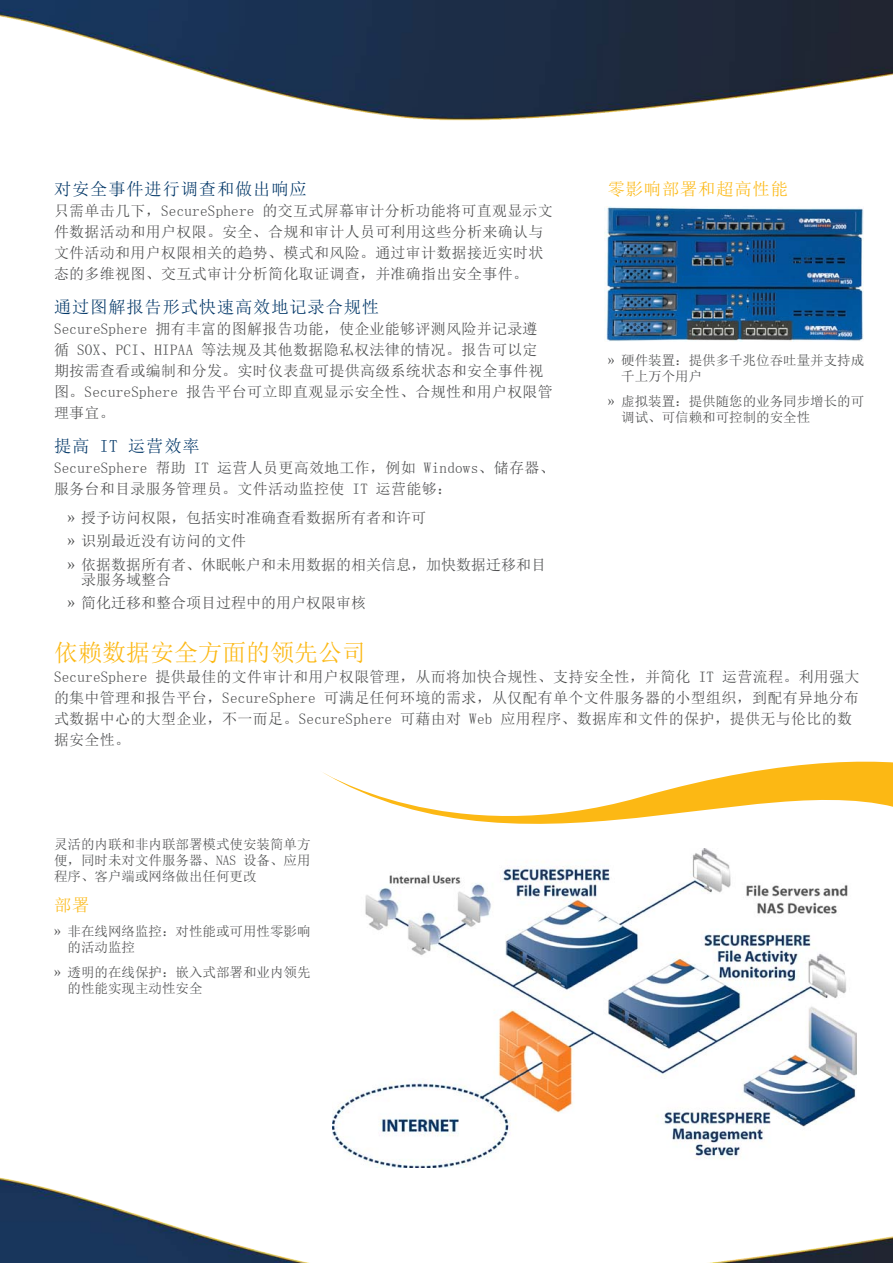
<style>
.page{position:relative;width:893px;height:1263px;background:#fff}
.page>*{position:absolute;margin:0;border:0;box-sizing:border-box;transform-origin:0 0}
.t1{font:24px "Sim Sun";color:#fcb814}
.Subhead{font:17.25px "Sim Sun";letter-spacing:.05em;color:#003667}
.callout_header{font:17.25px "Sim Sun";letter-spacing:.05em;color:#fcb814}
.Body_Copy{font:15px/21px "Sim Sun";letter-spacing:.02em;color:#4b4c4d}
.Body_bullets{font:15px/15px "Sim Sun";color:#4b4c4d}
.callout_bullets{font:13.5px/16.2px "Sim Sun";color:#4b4c4d}
</style>
<div class="page">
<img style="left:0;top:0;width:893px;height:121px">
<svg style="left:323px;top:762px;width:570px;height:62px"></svg>
<img style="left:0;top:1167px;width:893px;height:96px">
<img style="left:333px;top:848px;width:523px;height:319px">
<img style="left:604px;top:207px;width:259px;height:134px">
<p class="Subhead" style="left:54px;top:180px;width:254px">对安全事件进行调查和做出响应</p>
<p class="Body_Copy" style="left:54px;top:200px;width:500px">只需单击几下，SecureSphere 的交互式屏幕审计分析功能将可直观显示文件数据活动和用户权限。安全、合规和审计人员可利用这些分析来确认与文件活动和用户权限相关的趋势、模式和风险。通过审计数据接近实时状态的多维视图、交互式审计分析简化取证调查，并准确指出安全事件。</p>
<p class="Subhead" style="left:54px;top:298px;width:327px">通过图解报告形式快速高效地记录合规性</p>
<p class="Body_Copy" style="left:54px;top:318px;width:500px">SecureSphere 拥有丰富的图解报告功能，使企业能够评测风险并记录遵循 SOX、PCI、HIPAA 等法规及其他数据隐私权法律的情况。报告可以定期按需查看或编制和分发。实时仪表盘可提供高级系统状态和安全事件视图。SecureSphere 报告平台可立即直观显示安全性、合规性和用户权限管理事宜。</p>
<p class="Subhead" style="left:54px;top:437px;width:147px">提高 IT 运营效率</p>
<p class="Body_Copy" style="left:54px;top:457px;width:502px">SecureSphere 帮助 IT 运营人员更高效地工作，例如 Windows、储存器、服务台和目录服务管理员。文件活动监控使 IT 运营能够：</p>
<p class="Body_bullets" style="left:68px;top:510px;width:360px">» 授予访问权限，包括实时准确查看数据所有者和许可</p>
<p class="Body_bullets" style="left:68px;top:533px;width:180px">» 识别最近没有访问的文件</p>
<p class="Body_bullets" style="left:81px;top:557px;width:466px;text-indent:-14px">» 依据数据所有者、休眠帐户和未用数据的相关信息，加快数据迁移和目录服务域整合</p>
<p class="Body_bullets" style="left:68px;top:596px;width:300px">» 简化迁移和整合项目过程中的用户权限审核</p>
<p class="callout_header" style="left:608px;top:180px;width:182px">零影响部署和超高性能</p>
<p class="callout_bullets" style="left:621px;top:352px;width:245px;text-indent:-14px">» 硬件装置：提供多千兆位吞吐量并支持成千上万个用户</p>
<p class="callout_bullets" style="left:621px;top:393px;width:245px;text-indent:-14px">» 虚拟装置：提供随您的业务同步增长的可调试、可信赖和可控制的安全性</p>
<p class="t1" style="left:54px;top:640px;width:313px">依赖数据安全方面的领先公司</p>
<p class="Body_Copy" style="left:54px;top:666px;width:807px">SecureSphere 提供最佳的文件审计和用户权限管理，从而将加快合规性、支持安全性，并简化 IT 运营流程。利用强大的集中管理和报告平台，SecureSphere 可满足任何环境的需求，从仅配有单个文件服务器的小型组织，到配有异地分布式数据中心的大型企业，不一而足。SecureSphere 可藉由对 Web 应用程序、数据库和文件的保护，提供无与伦比的数据安全性。</p>
<p class="callout_bullets" style="left:54px;top:836px;width:258px;text-align:justify">灵活的内联和非内联部署模式使安装简单方便，同时未对文件服务器、NAS 设备、应用程序、客户端或网络做出任何更改</p>
<p class="callout_header" style="left:54px;top:896px;width:37px">部署</p>
<p class="callout_bullets" style="left:68px;top:922px;width:244px;text-indent:-14px">» 非在线网络监控：对性能或可用性零影响的活动监控</p>
<p class="callout_bullets" style="left:68px;top:964px;width:244px;text-indent:-14px">» 透明的在线保护：嵌入式部署和业内领先的性能实现主动性安全</p>
</div>
